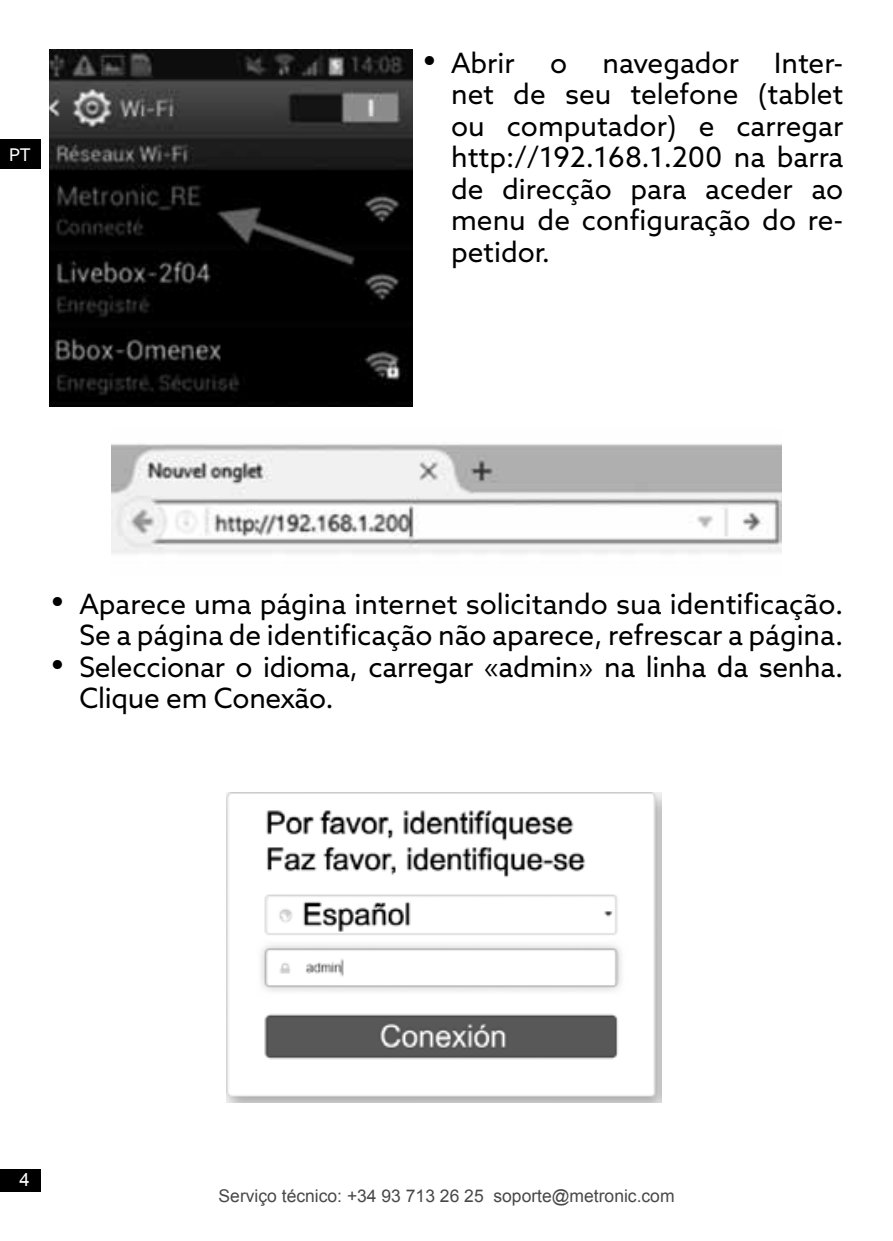
<style>
.page{position:relative;width:893px;height:1241px;background:#fff}
.page>*{position:absolute;margin:0;border:0;box-sizing:border-box;transform-origin:0 0}
.t1{font:28px/31.5px "Azo Sans";color:#000;text-align:justify}
.t2{font:18.55px "Arial";color:#fff}
.t3{font:17.5px "Arial";color:#484848}
.t4{font:17.5px "Azo Sans";color:#fff}
.s1{font-size:42px}
</style>
<div class="page">
<div style="left:0;top:1168px;width:41px;height:23px;background:#000"></div>
<div style="left:0;top:139px;width:41px;height:30px;background:#000"></div>
<img style="left:50px;top:50px;width:362px;height:356px">
<img style="left:111px;top:443px;width:671px;height:111px">
<img style="left:226px;top:792px;width:436px;height:310px">
<p class="t4" style="left:9px;top:143px;width:23px">PT</p>
<p class="t1" style="left:421px;top:47px;width:95px"><span class="s1">•</span> Abrir</p>
<p class="t1" style="left:550px;top:47px;width:19px">o</p>
<p class="t1" style="left:602px;top:47px;width:138px">navegador</p>
<p class="t1" style="left:451px;top:47px;width:394px;text-indent:323px">Inter&shy;net de seu telefone (tablet ou computador) e carregar http://192.168.1.200 na barra de direcção para aceder ao menu de configuração do re&shy;petidor.</p>
<p class="t1" style="left:50px;top:587px;width:795px;text-align:right"><span class="s1">•</span> Aparece uma página internet solicitando sua identificação.<br>Se a página de identificação não aparece, refrescar a página.</p>
<p class="t1" style="left:79px;top:650px;width:765px;text-indent:-30px"><span class="s1">•</span> Seleccionar o idioma, carregar «admin» na linha da senha.<br>Clique em Conexão.</p>
<p class="t2" style="left:19px;top:1167px;width:12px">4</p>
<p class="t3" style="left:219px;top:1184px;width:457px">Serviço técnico: +34 93 713 26 25 soporte@metronic.com</p>
</div>
